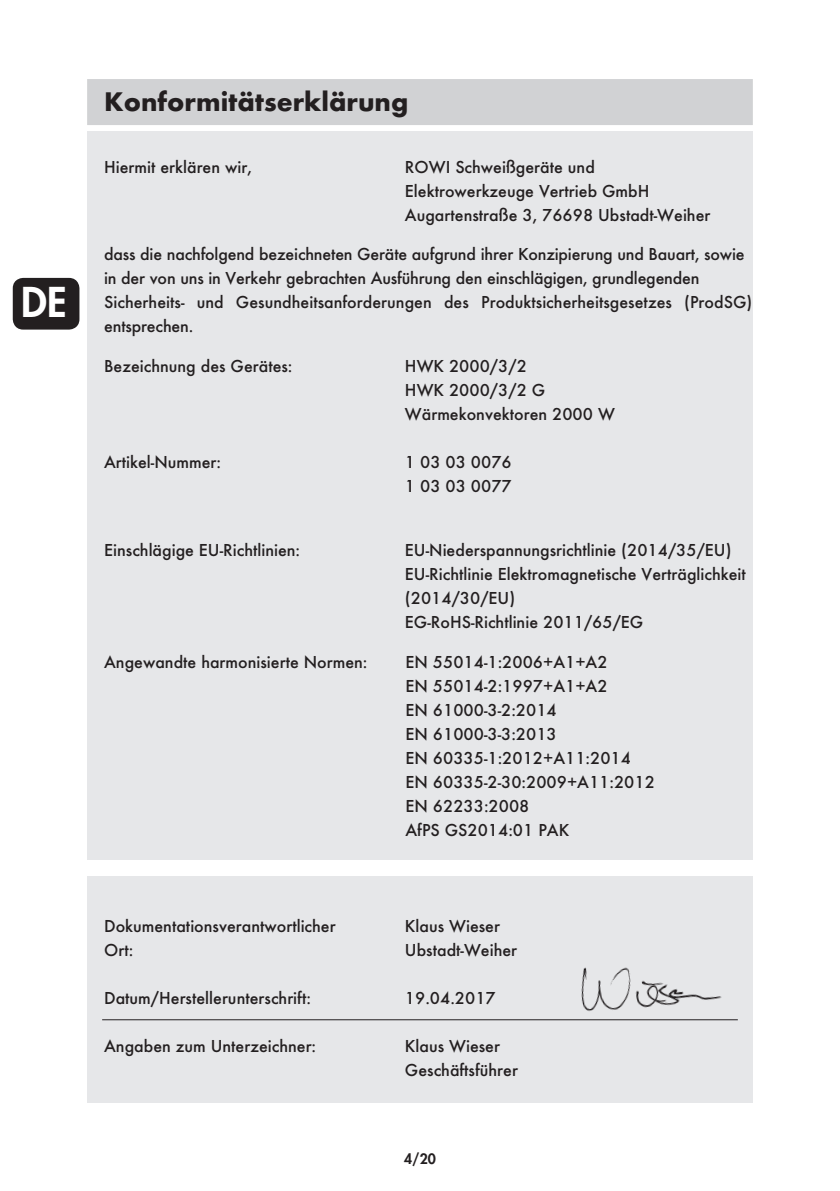
<style>
.page{position:relative;width:840px;height:1191px;background:#fff}
.page>*{position:absolute;margin:0;border:0;box-sizing:border-box;transform-origin:0 0}
.t1{font:800 40px "Futura";color:#fff}
.t2{font:700 28px "Futura T";color:#231f20}
.t3{font:500 18px/24px "Futura T";color:#231f20}
.t4{font:800 14px "Futura";color:#231f20}
</style>
<div class="page">
<div style="left:87px;top:875px;width:665px;height:227px;background:#e6e7e9"></div>
<div style="left:87px;top:132px;width:665px;height:728px;background:#e6e7e9"></div>
<div style="left:87px;top:79px;width:665px;height:46px;background:#d1d2d4"></div>
<img style="left:573px;top:967px;width:149px;height:54px">
<hr style="left:102px;top:1019px;width:635px;height:1px;background:#231f20">
<div style="left:15px;top:280px;width:62px;height:47px;background:#231f20;border-radius:9px"></div>
<div style="left:13px;top:278px;width:66px;height:51px;border:4px solid #231f20;border-radius:9px"></div>
<h1 class="t1" style="left:21px;top:275px;width:47px">DE</h1>
<h2 class="t2" style="left:104px;top:86px;width:305px">Konformitätserklärung</h2>
<p class="t3" style="left:104px;top:155px;width:149px">Hiermit erklären wir,</p>
<p class="t3" style="left:405px;top:155px;width:307px">ROWI Schweißgeräte und<br>Elektrowerkzeuge Vertrieb GmbH<br>Augartenstraße 3, 76698 Ubstadt-Weiher</p>
<p class="t3" style="left:104px;top:241px;width:649px">dass die nachfolgend bezeichneten Geräte aufgrund ihrer Konzipierung und Bauart, sowie in der von uns in Verkehr gebrachten Ausführung den einschlägigen, grundlegenden Sicherheits- und Gesundheitsanforderungen des Produktsicherheitsgesetzes (ProdSG) entsprechen.</p>
<p class="t3" style="left:104px;top:353px;width:190px">Bezeichnung des Gerätes:</p>
<p class="t3" style="left:405px;top:353px;width:211px">HWK 2000/3/2<br>HWK 2000/3/2 G<br>Wärmekonvektoren 2000 W</p>
<p class="t3" style="left:104px;top:449px;width:118px">Artikel-Nummer:</p>
<p class="t3" style="left:405px;top:449px;width:108px">1 03 03 0076<br>1 03 03 0077</p>
<p class="t3" style="left:104px;top:537px;width:197px">Einschlägige EU-Richtlinien:</p>
<p class="t3" style="left:405px;top:537px;width:342px">EU-Niederspannungsrichtlinie (2014/35/EU)<br>EU-Richtlinie Elektromagnetische Verträglichkeit (2014/30/EU)<br>EG-RoHS-Richtlinie 2011/65/EG</p>
<p class="t3" style="left:104px;top:649px;width:265px">Angewandte harmonisierte Normen:</p>
<p class="t3" style="left:405px;top:649px;width:251px">EN 55014-1:2006+A1+A2<br>EN 55014-2:1997+A1+A2<br>EN 61000-3-2:2014<br>EN 61000-3-3:2013<br>EN 60335-1:2012+A11:2014<br>EN 60335-2-30:2009+A11:2012<br>EN 62233:2008<br>AfPS GS2014:01 PAK</p>
<p class="t3" style="left:104px;top:913px;width:233px">Dokumentationsverantwortlicher</p>
<p class="t3" style="left:405px;top:913px;width:97px">Klaus Wieser</p>
<p class="t3" style="left:104px;top:937px;width:31px">Ort:</p>
<p class="t3" style="left:405px;top:937px;width:114px">Ubstadt-Weiher</p>
<p class="t3" style="left:104px;top:985px;width:208px">Datum/Herstellerunterschrift:</p>
<p class="t3" style="left:405px;top:985px;width:92px">19.04.2017</p>
<p class="t3" style="left:104px;top:1033px;width:213px">Angaben zum Unterzeichner:</p>
<p class="t3" style="left:405px;top:1033px;width:114px">Klaus Wieser<br>Geschäftsführer</p>
<p class="t4" style="left:404px;top:1149px;width:33px">4/20</p>
</div>
